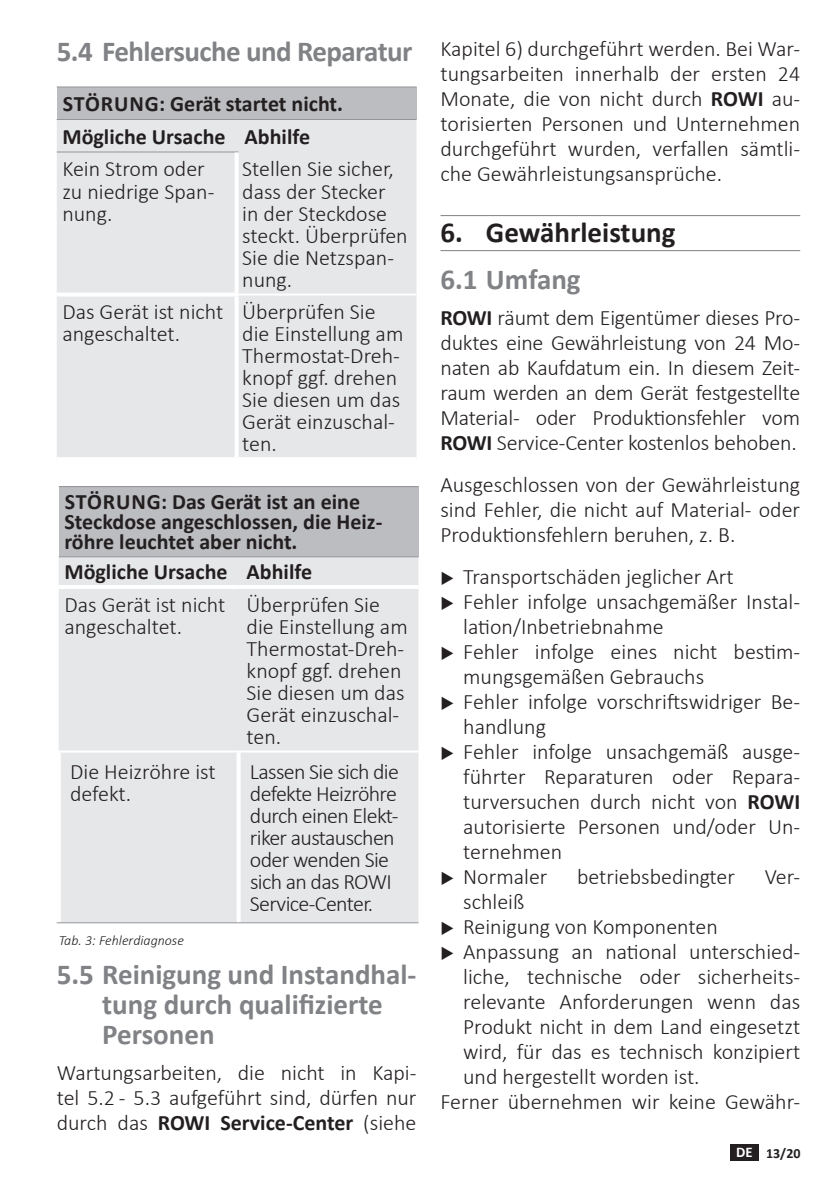
<style>
.page{position:relative;width:840px;height:1191px;background:#fff}
.page>*{position:absolute;margin:0;border:0;box-sizing:border-box;transform-origin:0 0}
.t1{font:700 29px/30px "Calibri";color:#808285}
.t2{font:700 29px "Calibri";letter-spacing:-.02em;color:#808285}
.t3{font:700 29px "Calibri";color:#231f20}
.t4{font:300 22px/25px "Calibri";color:#231f20}
.t5{font:700 22px/20px "Calibri";color:#231f20}
.t6{font:300 22px/22px "Calibri";letter-spacing:-.03em;color:#231f20}
.t7{font:italic 300 14px "Calibri";color:#231f20}
.t8{font:700 14px "Calibri";color:#231f20}
.s1{font-weight:700}
.s2{font-size:14.8px;color:#fff}
</style>
<div class="page">
<div style="left:729px;top:1144px;width:29px;height:16px;background:#231f20"></div>
<div style="left:57px;top:87px;width:359px;height:32px;background:#bcbdc0"></div>
<div style="left:57px;top:120px;width:359px;height:337px;background:#e6e7e9"></div>
<svg style="left:57px;top:292px;width:181px;height:4px"></svg>
<hr style="left:57px;top:86px;width:179px;height:1px;background:#939598">
<hr style="left:236px;top:86px;width:180px;height:1px;background:#939598">
<hr style="left:57px;top:119px;width:179px;height:1px;background:#939598">
<hr style="left:236px;top:119px;width:180px;height:1px;background:#939598">
<hr style="left:57px;top:151px;width:181px;height:1px;background:#939598">
<svg style="left:234px;top:152px;width:4px;height:140px"></svg>
<svg style="left:234px;top:296px;width:4px;height:161px"></svg>
<hr style="left:238px;top:293px;width:178px;height:2px;background:#fff">
<div style="left:59px;top:486px;width:359px;height:71px;background:#bcbdc0"></div>
<div style="left:59px;top:557px;width:359px;height:365px;background:#e6e7e9"></div>
<hr style="left:59px;top:486px;width:179px;height:1px;background:#939598">
<hr style="left:238px;top:486px;width:180px;height:1px;background:#939598">
<hr style="left:59px;top:556px;width:179px;height:1px;background:#939598">
<hr style="left:238px;top:556px;width:180px;height:1px;background:#939598">
<hr style="left:59px;top:585px;width:179px;height:4px;background:#fff">
<hr style="left:238px;top:585px;width:180px;height:4px;background:#fff">
<hr style="left:57px;top:752px;width:4px;height:170px;background:#fff">
<svg style="left:236px;top:752px;width:4px;height:170px"></svg>
<hr style="left:57px;top:750px;width:181px;height:2px;background:#fff">
<hr style="left:238px;top:750px;width:180px;height:2px;background:#fff">
<hr style="left:57px;top:922px;width:181px;height:1px;background:#939598">
<hr style="left:238px;top:922px;width:180px;height:1px;background:#939598">
<hr style="left:440px;top:215px;width:359px;height:1px;background:#808285">
<hr style="left:440px;top:250px;width:359px;height:1px;background:#808285">
<h1 class="t2" style="left:57px;top:31px;width:357px">5.4 Fehlersuche und Reparatur</h1>
<p class="t5" style="left:62px;top:88px;width:282px;line-height:32.4px">STÖRUNG: Gerät startet nicht.<br>Mögliche Ursache Abhilfe</p>
<p class="t4" style="left:62px;top:158px;width:153px;line-height:22px">Kein Strom oder zu niedrige Span&shy;nung.</p>
<p class="t4" style="left:242px;top:158px;width:167px;line-height:22px">Stellen Sie sicher, dass der Stecker<br>in der Steckdose steckt. Überprüfen<br>Sie die Netzspan&shy;nung.</p>
<p class="t4" style="left:62px;top:300px;width:162px;line-height:22px">Das Gerät ist nicht angeschaltet.</p>
<p class="t4" style="left:242px;top:300px;width:162px;line-height:22px">Überprüfen Sie die Einstellung am<br>Thermostat-Dreh&shy;knopf ggf. drehen<br>Sie diesen um das<br>Gerät einzuschal&shy;ten.</p>
<p class="t5" style="left:64px;top:491px;width:319px">STÖRUNG: Das Gerät ist an eine<br>Steckdose angeschlossen, die Heiz&shy;röhre leuchtet aber nicht.</p>
<p class="t5" style="left:64px;top:561px;width:249px">Mögliche Ursache Abhilfe</p>
<p class="t4" style="left:64px;top:593px;width:162px;line-height:22px">Das Gerät ist nicht angeschaltet.</p>
<p class="t4" style="left:246px;top:593px;width:162px;line-height:22px">Überprüfen Sie die Einstellung am<br>Thermostat-Dreh&shy;knopf ggf. drehen<br>Sie diesen um das<br>Gerät einzuschal&shy;ten.</p>
<p class="t4" style="left:70px;top:761px;width:147px;line-height:22px">Die Heizröhre ist defekt.</p>
<p class="t6" style="left:250px;top:761px;width:150px">Lassen Sie sich die defekte Heizröhre durch einen Elekt&shy;riker austauschen oder wenden Sie sich an das ROWI<br>Service-Center.</p>
<p class="t7" style="left:59px;top:931px;width:127px">Tab. 3: Fehlerdiagnose</p>
<h1 class="t1" style="left:102px;top:958px;width:315px;text-indent:-45px">5.5 Reinigung und Instandhal&shy;tung durch qualifizierte<br>Personen</h1>
<p class="t4" style="left:57px;top:1060px;width:361px;text-align:justify">Wartungsarbeiten, die nicht in Kapi&shy;tel 5.2 - 5.3 aufgeführt sind, dürfen nur durch das <span class="s1">ROWI Service-Center</span> (siehe</p>
<p class="t4" style="left:440px;top:36px;width:361px;text-align:justify">Kapitel 6) durchgeführt werden. Bei War&shy;tungsarbeiten innerhalb der ersten 24<br>Monate, die von nicht durch <span class="s1">ROWI</span> au&shy;torisierten Personen und Unternehmen durchgeführt wurden, verfallen sämtli&shy;che Gewährleistungsansprüche.</p>
<h1 class="t3" style="left:440px;top:211px;width:236px">6. Gewährleistung</h1>
<h1 class="t1" style="left:440px;top:264px;width:142px">6.1 Umfang</h1>
<p class="t4" style="left:440px;top:305px;width:361px;text-align:justify"><span class="s1">ROWI</span> räumt dem Eigentümer dieses Pro&shy;duktes eine Gewährleistung von 24 Mo&shy;naten ab Kaufdatum ein. In diesem Zeit&shy;raum werden an dem Gerät festgestellte Material- oder Produktionsfehler vom <span class="s1">ROWI</span> Service-Center kostenlos behoben.</p>
<p class="t4" style="left:440px;top:472px;width:361px;text-align:justify">Ausgeschlossen von der Gewährleistung sind Fehler, die nicht auf Material- oder Produktionsfehlern beruhen, z. B.</p>
<p class="t4" style="left:463px;top:564px;width:338px">Transportschäden jeglicher Art<br>Fehler infolge unsachgemäßer Instal&shy;lation/Inbetriebnahme<br>Fehler infolge eines nicht bestim&shy;mungsgemäßen Gebrauchs<br>Fehler infolge vorschriftswidriger Be&shy;handlung<br>Fehler infolge unsachgemäß ausge&shy;führter Reparaturen oder Repara&shy;turversuchen durch nicht von <span class="s1">ROWI </span>autorisierte Personen und/oder Un&shy;ternehmen<br>Normaler</p>
<p class="t4" style="left:576px;top:864px;width:159px">betriebsbedingter</p>
<p class="t4" style="left:764px;top:864px;width:37px">Ver-</p>
<p class="t4" style="left:463px;top:889px;width:63px">schleiß</p>
<p class="t4" style="left:463px;top:914px;width:256px">Reinigung von Komponenten</p>
<p class="t4" style="left:463px;top:939px;width:338px">Anpassung an national unterschied-</p>
<p class="t4" style="left:463px;top:964px;width:338px">liche, technische oder sicherheits-</p>
<p class="t4" style="left:463px;top:989px;width:338px">relevante Anforderungen wenn das</p>
<p class="t4" style="left:463px;top:1014px;width:338px">Produkt nicht in dem Land eingesetzt</p>
<p class="t4" style="left:463px;top:1039px;width:338px">wird, für das es technisch konzipiert</p>
<p class="t4" style="left:463px;top:1064px;width:238px">und hergestellt worden ist.</p>
<p class="t4" style="left:440px;top:1089px;width:361px">Ferner übernehmen wir keine Gewähr-</p>
<p class="t8" style="left:735px;top:1143px;width:66px"><span class="s2">DE</span> 13/20</p>
</div>
